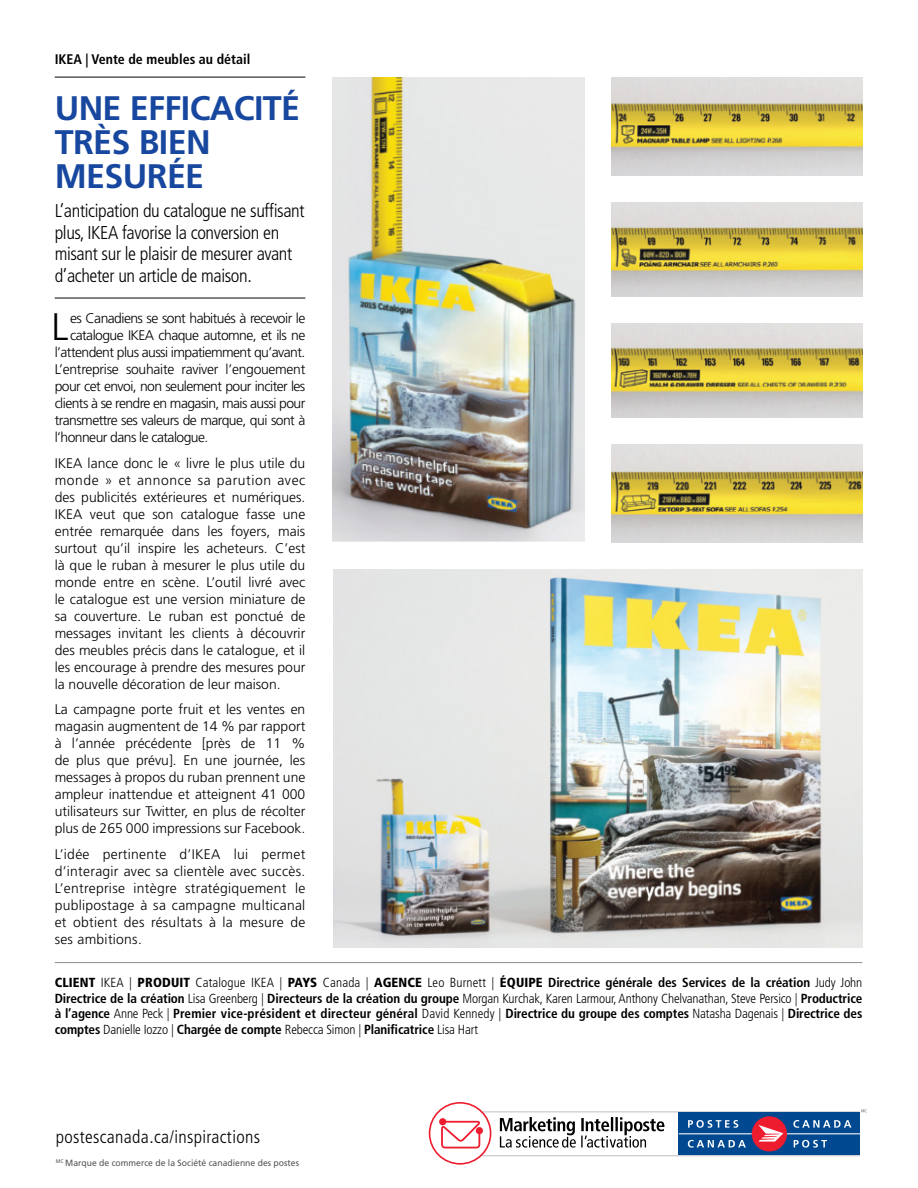
<style>
.page{position:relative;width:918px;height:1188px;background:#fff}
.page>*{position:absolute;margin:0;border:0;box-sizing:border-box;transform-origin:0 0}
.First_Paragraph_DROP{font:300 38.25px "Frutiger LT Std";color:#000}
.Case_Study_Headline{font:700 34.05px/34px "Frutiger";letter-spacing:-.02em;color:#17479e}
.Case_Study_Subhead{font:300 condensed 18.6px/21.6px "Frutiger LT Std";letter-spacing:-.02em;color:#000}
.t1{font:300 condensed 18px "Frutiger LT Std";letter-spacing:.02em;color:#000}
.Case_Study_Body_Text{font:300 13.95px/17px "Frutiger LT Std";color:#000;text-align:justify}
.First_Paragraph_DROP-2{font:300 13.95px "Frutiger LT Std";letter-spacing:-.04em;color:#000}
.First_Paragraph_DROP-3{font:300 13.95px "Frutiger LT Std";letter-spacing:-.02em;color:#000}
.Case_Study_Title{font:700 condensed 13.95px "Frutiger LT Std";color:#000}
.Case_Study_Credits{font:700 condensed 13.2px/15.5px "Frutiger LT Std";letter-spacing:-.01em;color:#000;text-align:justify}
.t2{font:9px "Frutiger LT Std";color:#56565a;scale:.96 1}
.s1{font-weight:900}
.s2{font-weight:300}
</style>
<div class="page">
<hr style="left:55px;top:76px;width:250px;height:2px;background:#5d5d60">
<hr style="left:55px;top:297px;width:250px;height:2px;background:#5d5d60">
<hr style="left:55px;top:962px;width:807px;height:1px;background:#8a8c8e">
<img style="left:333px;top:78px;width:251px;height:464px">
<img style="left:612px;top:78px;width:251px;height:97px">
<img style="left:612px;top:203px;width:251px;height:93px">
<img style="left:612px;top:324px;width:251px;height:93px">
<img style="left:611px;top:445px;width:251px;height:97px">
<img style="left:333px;top:570px;width:530px;height:378px">
<svg style="left:429px;top:1102px;width:438px;height:63px"></svg>
<p class="Case_Study_Title" style="left:55px;top:51px;width:197px">IKEA | Vente de meubles au détail</p>
<h1 class="Case_Study_Headline" style="left:55px;top:91px;width:247px">UNE EFFICACITÉ<br>TRÈS BIEN<br>MESURÉE</h1>
<h2 class="Case_Study_Subhead" style="left:55px;top:200px;width:251px">L’anticipation du catalogue ne suffisant plus, IKEA favorise la conversion en misant sur le plaisir de mesurer avant d’acheter un article de maison.</h2>
<p class="First_Paragraph_DROP" style="left:52px;top:305px;width:19px">L</p>
<p class="First_Paragraph_DROP-2" style="left:70px;top:310px;width:237px">es Canadiens se sont habitués à recevoir le</p>
<p class="First_Paragraph_DROP-2" style="left:70px;top:327px;width:237px">catalogue IKEA chaque automne, et ils ne</p>
<p class="First_Paragraph_DROP-2" style="left:55px;top:344px;width:252px">l’attendent plus aussi impatiemment qu’avant.</p>
<p class="First_Paragraph_DROP-3" style="left:55px;top:361px;width:252px">L’entreprise souhaite raviver l’engouement</p>
<p class="First_Paragraph_DROP-2" style="left:55px;top:378px;width:252px">pour cet envoi, non seulement pour inciter les</p>
<p class="First_Paragraph_DROP-2" style="left:55px;top:395px;width:252px">clients à se rendre en magasin, mais aussi pour</p>
<p class="First_Paragraph_DROP-2" style="left:55px;top:413px;width:252px">transmettre ses valeurs de marque, qui sont à</p>
<p class="First_Paragraph_DROP-2" style="left:55px;top:430px;width:155px">l’honneur dans le catalogue.</p>
<p class="Case_Study_Body_Text" style="left:55px;top:455px;width:252px">IKEA lance donc le « livre le plus utile du monde » et annonce sa parution avec des publicités extérieures et numériques.<br>IKEA veut que son catalogue fasse une entrée remarquée dans les foyers, mais surtout qu’il inspire les acheteurs. C’est là que le ruban à mesurer le plus utile du monde entre en scène. L’outil livré avec le catalogue est une version miniature de sa couverture. Le ruban est ponctué de messages invitant les clients à découvrir des meubles précis dans le catalogue, et il les encourage à prendre des mesures pour la nouvelle décoration de leur maison.</p>
<p class="Case_Study_Body_Text" style="left:55px;top:701px;width:252px">La campagne porte fruit et les ventes en magasin augmentent de 14 % par rapport à l’année précédente [près de 11 % de plus que prévu]. En une journée, les messages à propos du ruban prennent une ampleur inattendue et atteignent 41 000 utilisateurs sur Twitter, en plus de récolter plus de 265 000 impressions sur Facebook.</p>
<p class="Case_Study_Body_Text" style="left:55px;top:846px;width:252px">L’idée pertinente d’IKEA lui permet d’interagir avec sa clientèle avec succès.<br>L’entreprise intègre stratégiquement le publipostage à sa campagne multicanal et obtient des résultats à la mesure de ses ambitions.</p>
<p class="Case_Study_Credits" style="left:55px;top:975px;width:809px"><span class="s1">CLIENT</span> <span class="s2">IKEA |</span> <span class="s1">PRODUIT</span> <span class="s2">Catalogue IKEA |</span> <span class="s1">PAYS</span> <span class="s2">Canada |</span> <span class="s1">AGENCE</span> <span class="s2">Leo Burnett |</span> <span class="s1">ÉQUIPE</span> Directrice générale des Services de la création <span class="s2">Judy John </span>Directrice de la création <span class="s2">Lisa Greenberg |</span> Directeurs de la création du groupe <span class="s2">Morgan Kurchak, Karen Larmour, Anthony Chelvanathan, Steve Persico |</span> Productrice à l’agence <span class="s2">Anne Peck |</span> Premier vice-président et directeur général <span class="s2">David Kennedy |</span> Directrice du groupe des comptes <span class="s2">Natasha Dagenais |</span> Directrice des comptes <span class="s2">Danielle Iozzo |</span> Chargée de compte <span class="s2">Rebecca Simon |</span> Planificatrice <span class="s2">Lisa Hart</span></p>
<p class="t1" style="left:56px;top:1126px;width:206px">postescanada.ca/inspiractions</p>
<p class="t2" style="left:56px;top:1158px;width:255px"><sup>MC</sup> Marque de commerce de la Société canadienne des postes</p>
</div>
